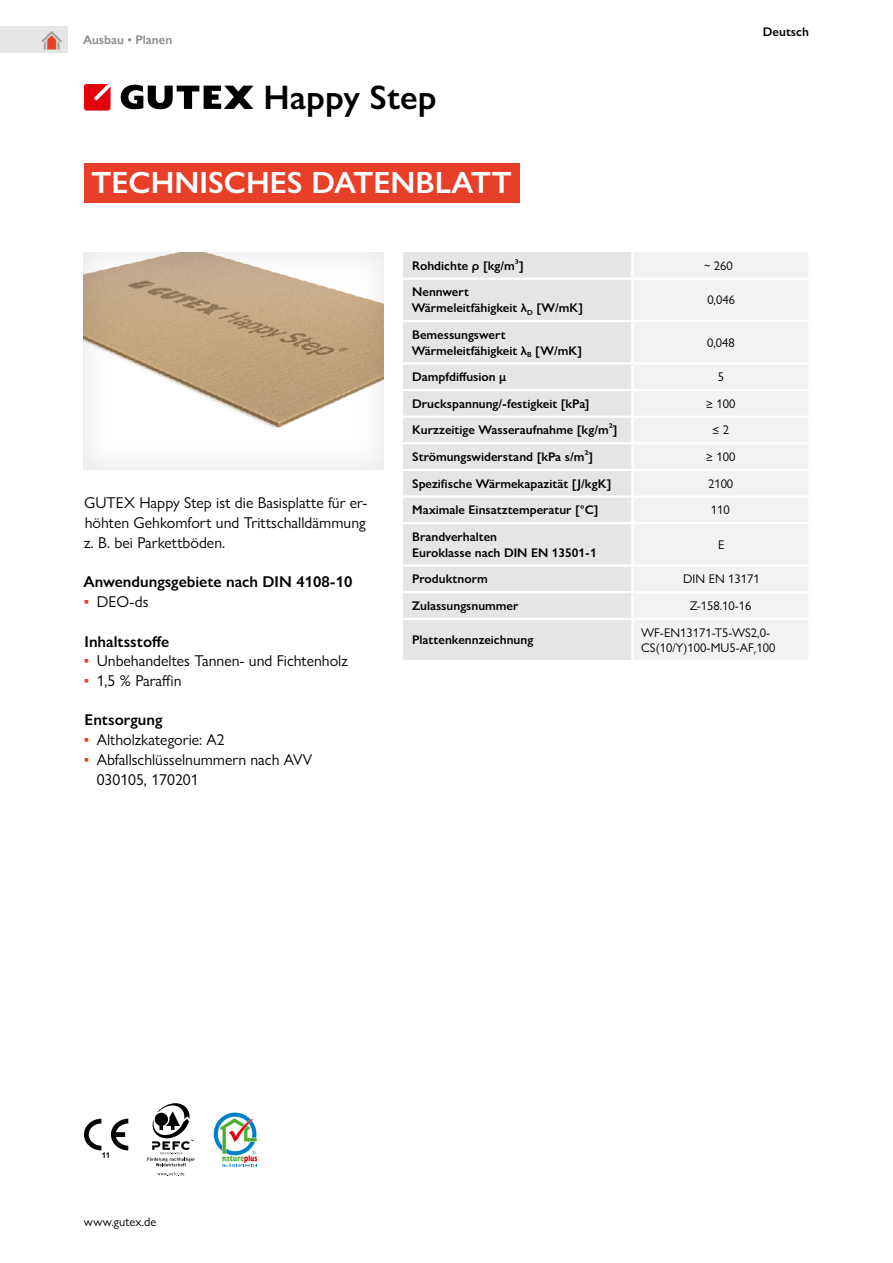
<style>
.page{position:relative;width:893px;height:1263px;background:#fff}
.page>*{position:absolute;margin:0;border:0;box-sizing:border-box;transform-origin:0 0}
._2_Titel-Produktname{font:600 34.2px "Gill Sans Nova";color:#000}
._2_Titel-1{font:600 30.75px "Gill Sans Nova";color:#fff}
._3_Absatz{font:15.75px/19.6px "Gill Sans Nova";color:#000;text-align:justify}
._2_Titel-4-Zwischen{font:600 15.75px "Gill Sans Nova";color:#000}
._3_Liste-1-Folge{font:15.75px "Gill Sans Nova";color:#000}
._0_Cluster{font:15.6px "Gutex Icon";color:#9c9c9d}
._4_Tabelle-Body-Herv{font:600 12.6px "Gill Sans Nova";color:#000}
._4_Tabelle-Body{font:12.6px "Gill Sans Nova";color:#000}
._4_Tabelle-BodyLinks{font:12.6px/15.8px "Gill Sans Nova";color:#000}
._0_Cluster-2{font:600 12.6px "Gill Sans Nova";color:#888988}
._0_Sprache{font:600 12.6px "Gill Sans Nova";color:#000}
.ImageLabel{font:700 7.95px "Arial";color:#020202}
.s1{color:#e83f29}
</style>
<div class="page">
<div style="left:0;top:27px;width:68px;height:26px;background:#e5e5e5"></div>
<svg style="left:83px;top:252px;width:301px;height:218px"></svg>
<svg style="left:84px;top:1119px;width:44px;height:31px"></svg>
<svg style="left:157px;top:1172px;width:27px;height:4px"></svg>
<svg style="left:147px;top:1103px;width:48px;height:63px"></svg>
<svg style="left:214px;top:1112px;width:43px;height:55px"></svg>
<div style="left:84px;top:163px;width:435px;height:39px;background:#e83f29"></div>
<div style="left:403px;top:252px;width:228px;height:408px;background:#e5e5e5"></div>
<div style="left:634px;top:252px;width:174px;height:408px;background:#f2f2f2"></div>
<hr style="left:403px;top:278px;width:229px;height:2px;background:#fff">
<hr style="left:632px;top:278px;width:178px;height:2px;background:#fff">
<hr style="left:403px;top:320px;width:229px;height:2px;background:#fff">
<hr style="left:632px;top:320px;width:178px;height:2px;background:#fff">
<hr style="left:403px;top:362px;width:229px;height:3px;background:#fff">
<hr style="left:632px;top:362px;width:178px;height:3px;background:#fff">
<hr style="left:403px;top:389px;width:229px;height:2px;background:#fff">
<hr style="left:632px;top:389px;width:178px;height:2px;background:#fff">
<hr style="left:403px;top:416px;width:229px;height:2px;background:#fff">
<hr style="left:632px;top:416px;width:178px;height:2px;background:#fff">
<hr style="left:403px;top:442px;width:229px;height:2px;background:#fff">
<hr style="left:632px;top:442px;width:178px;height:2px;background:#fff">
<hr style="left:403px;top:469px;width:229px;height:2px;background:#fff">
<hr style="left:632px;top:469px;width:178px;height:2px;background:#fff">
<hr style="left:403px;top:495px;width:229px;height:3px;background:#fff">
<hr style="left:632px;top:495px;width:178px;height:3px;background:#fff">
<hr style="left:403px;top:522px;width:229px;height:2px;background:#fff">
<hr style="left:632px;top:522px;width:178px;height:2px;background:#fff">
<hr style="left:403px;top:564px;width:229px;height:3px;background:#fff">
<hr style="left:632px;top:564px;width:178px;height:3px;background:#fff">
<hr style="left:403px;top:591px;width:229px;height:2px;background:#fff">
<hr style="left:632px;top:591px;width:178px;height:2px;background:#fff">
<hr style="left:403px;top:618px;width:229px;height:2px;background:#fff">
<hr style="left:632px;top:618px;width:178px;height:2px;background:#fff">
<svg style="left:121px;top:85px;width:132px;height:24px"></svg>
<svg style="left:84px;top:84px;width:27px;height:27px"></svg>
<p class="_0_Cluster" style="left:41px;top:31px;width:22px">◆▲◆</p>
<p class="_0_Cluster-2" style="left:83px;top:32px;width:91px">Ausbau ▪ Planen</p>
<p class="_2_Titel-Produktname" style="left:264px;top:76px;width:175px">Happy Step</p>
<p class="_2_Titel-1" style="left:92px;top:163px;width:422px">TECHNISCHES DATENBLATT</p>
<p class="_4_Tabelle-Body-Herv" style="left:412px;top:258px;width:113px">Rohdichte ρ [kg/m³]</p>
<p class="_4_Tabelle-Body" style="left:704px;top:258px;width:30px">~ 260</p>
<p class="_4_Tabelle-Body-Herv" style="left:412px;top:284px;width:58px">Nennwert</p>
<p class="_4_Tabelle-Body-Herv" style="left:412px;top:300px;width:173px">Wärmeleitfähigkeit λ<sub>D</sub> [W/mK]</p>
<p class="_4_Tabelle-Body" style="left:707px;top:292px;width:29px">0,046</p>
<p class="_4_Tabelle-Body-Herv" style="left:412px;top:327px;width:95px">Bemessungswert</p>
<p class="_4_Tabelle-Body-Herv" style="left:412px;top:342px;width:172px">Wärmeleitfähigkeit λ<sub>B</sub> [W/mK]</p>
<p class="_4_Tabelle-Body" style="left:707px;top:335px;width:29px">0,048</p>
<p class="_0_Sprache" style="left:763px;top:24px;width:48px">Deutsch</p>
<p class="_3_Absatz" style="left:84px;top:493px;width:285px">GUTEX Happy Step ist die Basisplatte für er&shy;höhten Gehkomfort und Trittschalldämmung z. B. bei Parkettböden.</p>
<p class="_2_Titel-4-Zwischen" style="left:83px;top:572px;width:270px">Anwendungsgebiete nach DIN 4108-10</p>
<p class="_3_Absatz" style="left:84px;top:592px;width:66px"><span class="s1">▪</span> DEO-ds</p>
<p class="_2_Titel-4-Zwischen" style="left:85px;top:631px;width:86px">Inhaltsstoffe</p>
<p class="_3_Absatz" style="left:84px;top:651px;width:265px"><span class="s1">▪</span> Unbehandeltes Tannen- und Fichtenholz</p>
<p class="_3_Absatz" style="left:84px;top:671px;width:99px"><span class="s1">▪</span> 1,5 % Paraffin</p>
<p class="_2_Titel-4-Zwischen" style="left:85px;top:710px;width:79px">Entsorgung</p>
<p class="_3_Absatz" style="left:84px;top:730px;width:142px"><span class="s1">▪</span> Altholzkategorie: A2</p>
<p class="_3_Absatz" style="left:84px;top:749px;width:230px"><span class="s1">▪</span> Abfallschlüsselnummern nach AVV</p>
<p class="_3_Liste-1-Folge" style="left:97px;top:770px;width:103px">030105, 170201</p>
<p class="_4_Tabelle-Body-Herv" style="left:412px;top:369px;width:96px">Dampfdiffusion µ</p>
<p class="_4_Tabelle-Body" style="left:718px;top:369px;width:8px">5</p>
<p class="_4_Tabelle-Body-Herv" style="left:412px;top:396px;width:179px">Druckspannung/-festigkeit [kPa]</p>
<p class="_4_Tabelle-Body" style="left:706px;top:396px;width:31px">≥ 100</p>
<p class="_4_Tabelle-Body-Herv" style="left:412px;top:422px;width:207px">Kurzzeitige Wasseraufnahme [kg/m²]</p>
<p class="_4_Tabelle-Body" style="left:712px;top:422px;width:18px">≤ 2</p>
<p class="_4_Tabelle-Body-Herv" style="left:412px;top:449px;width:183px">Strömungswiderstand [kPa s/m²]</p>
<p class="_4_Tabelle-Body" style="left:706px;top:449px;width:31px">≥ 100</p>
<p class="_4_Tabelle-Body-Herv" style="left:412px;top:476px;width:201px">Spezifische Wärmekapazität [J/kgK]</p>
<p class="_4_Tabelle-Body" style="left:708px;top:476px;width:27px">2100</p>
<p class="_4_Tabelle-Body-Herv" style="left:412px;top:502px;width:188px">Maximale Einsatztemperatur [°C]</p>
<p class="_4_Tabelle-Body" style="left:711px;top:502px;width:20px">110</p>
<p class="_4_Tabelle-Body-Herv" style="left:412px;top:529px;width:86px">Brandverhalten</p>
<p class="_4_Tabelle-Body-Herv" style="left:412px;top:545px;width:186px">Euroklasse nach DIN EN 13501-1</p>
<p class="_4_Tabelle-Body" style="left:718px;top:537px;width:8px">E</p>
<p class="_4_Tabelle-Body-Herv" style="left:412px;top:571px;width:77px">Produktnorm</p>
<p class="_4_Tabelle-Body" style="left:683px;top:571px;width:78px">DIN EN 13171</p>
<p class="_4_Tabelle-Body-Herv" style="left:412px;top:598px;width:108px">Zulassungsnummer</p>
<p class="_4_Tabelle-Body" style="left:690px;top:598px;width:63px">Z-158.10-16</p>
<p class="_4_Tabelle-Body-Herv" style="left:412px;top:632px;width:123px">Plattenkennzeichnung</p>
<p class="_4_Tabelle-BodyLinks" style="left:641px;top:624px;width:136px">WF-EN13171-T5-WS2,0-<br>CS(10/Y)100-MU5-AF<sub>r</sub>100</p>
<p class="ImageLabel" style="left:102px;top:1149px;width:10px">11</p>
<p class="_4_Tabelle-BodyLinks" style="left:84px;top:1213px;width:74px">www.gutex.de</p>
</div>
